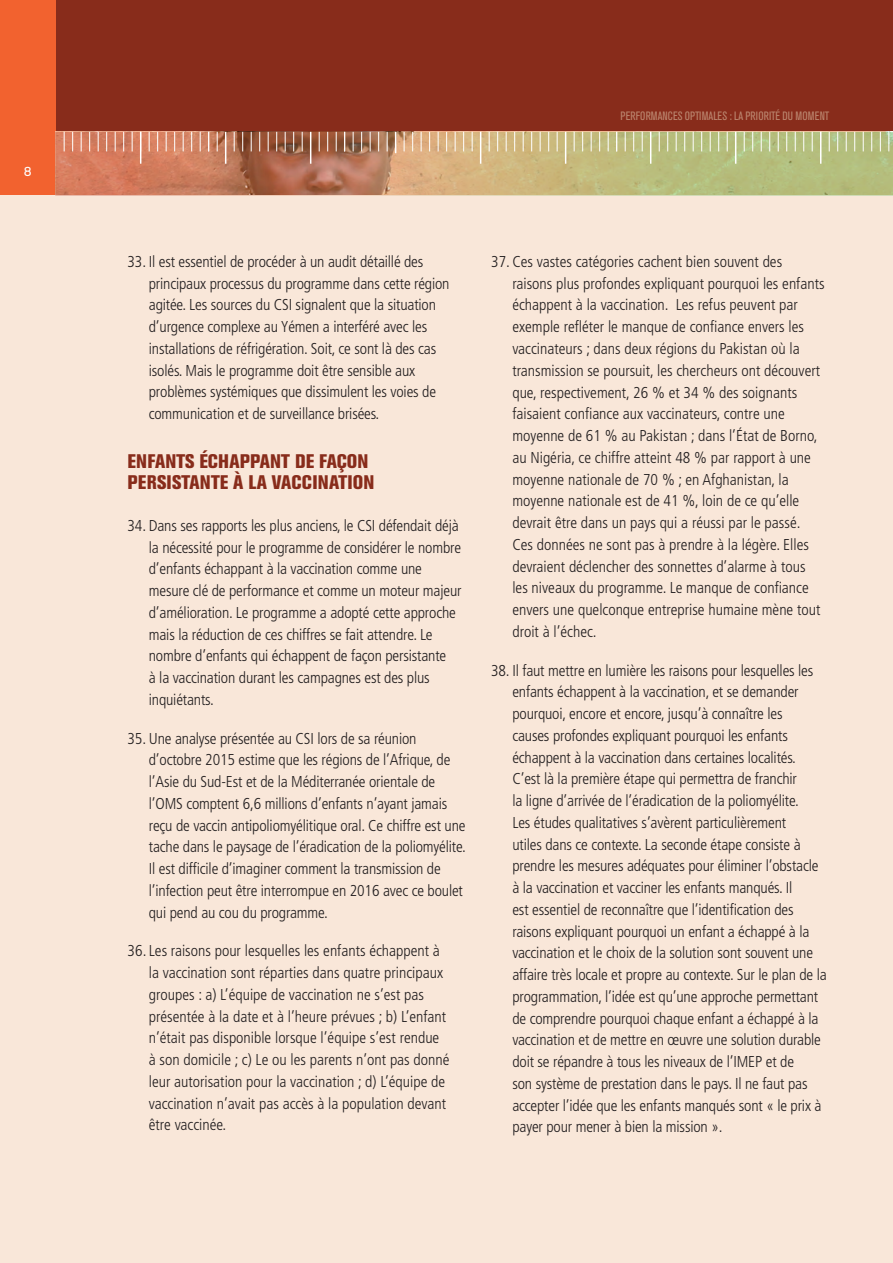
<style>
.page{position:relative;width:893px;height:1263px;background:#fff}
.page>*{position:absolute;margin:0;border:0;box-sizing:border-box;transform-origin:0 0}
.t1{font:800 condensed 19.5px/21.8px "Akzidenz Grotesk BE";letter-spacing:.01em;color:#882c1b}
.t2{font:300 condensed 15.75px/21.8px "Frutiger";letter-spacing:-.01em;color:#231f20}
.t3{font:13.5px "Akzidenz Grotesk BE";color:#fff}
.t4{font:condensed 12px "Akzidenz Grotesk BE";color:#ba846d}
</style>
<div class="page">
<div style="left:0;top:0;width:893px;height:196px;background:#882c1b"></div>
<div style="left:0;top:0;width:55px;height:196px;background:#f2622f"></div>
<div style="left:0;top:196px;width:893px;height:1067px;background:#f9e7d9"></div>
<svg style="left:55px;top:132px;width:838px;height:64px;background:#c19f70"></svg>
<svg style="left:64px;top:132px;width:1px;height:19px"></svg>
<svg style="left:200px;top:132px;width:1px;height:19px"></svg>
<svg style="left:132px;top:132px;width:1px;height:19px"></svg>
<svg style="left:268px;top:132px;width:1px;height:19px"></svg>
<svg style="left:72px;top:132px;width:1px;height:19px"></svg>
<svg style="left:81px;top:132px;width:1px;height:19px"></svg>
<svg style="left:217px;top:132px;width:1px;height:19px"></svg>
<svg style="left:149px;top:132px;width:1px;height:19px"></svg>
<svg style="left:285px;top:132px;width:1px;height:19px"></svg>
<svg style="left:89px;top:132px;width:1px;height:19px"></svg>
<hr style="left:225px;top:132px;width:1px;height:32px;background:#fff">
<svg style="left:157px;top:132px;width:1px;height:19px"></svg>
<svg style="left:293px;top:132px;width:1px;height:19px"></svg>
<svg style="left:98px;top:132px;width:1px;height:19px"></svg>
<svg style="left:234px;top:132px;width:1px;height:19px"></svg>
<svg style="left:166px;top:132px;width:1px;height:19px"></svg>
<svg style="left:302px;top:132px;width:1px;height:19px"></svg>
<svg style="left:106px;top:132px;width:1px;height:19px"></svg>
<svg style="left:242px;top:132px;width:1px;height:19px"></svg>
<svg style="left:174px;top:132px;width:1px;height:19px"></svg>
<hr style="left:310px;top:132px;width:1px;height:32px;background:#fff">
<svg style="left:115px;top:132px;width:1px;height:19px"></svg>
<svg style="left:251px;top:132px;width:1px;height:19px"></svg>
<svg style="left:183px;top:132px;width:1px;height:19px"></svg>
<svg style="left:319px;top:132px;width:1px;height:19px"></svg>
<svg style="left:123px;top:132px;width:1px;height:19px"></svg>
<svg style="left:259px;top:132px;width:1px;height:19px"></svg>
<svg style="left:191px;top:132px;width:1px;height:19px"></svg>
<svg style="left:327px;top:132px;width:1px;height:19px"></svg>
<svg style="left:336px;top:132px;width:1px;height:19px"></svg>
<hr style="left:140px;top:132px;width:1px;height:32px;background:#fff">
<svg style="left:276px;top:132px;width:1px;height:19px"></svg>
<svg style="left:208px;top:132px;width:1px;height:19px"></svg>
<svg style="left:472px;top:132px;width:1px;height:19px"></svg>
<svg style="left:404px;top:132px;width:1px;height:19px"></svg>
<svg style="left:540px;top:132px;width:1px;height:19px"></svg>
<svg style="left:344px;top:132px;width:1px;height:19px"></svg>
<svg style="left:353px;top:132px;width:1px;height:19px"></svg>
<svg style="left:489px;top:132px;width:1px;height:19px"></svg>
<svg style="left:421px;top:132px;width:1px;height:19px"></svg>
<svg style="left:557px;top:132px;width:1px;height:19px"></svg>
<svg style="left:361px;top:132px;width:1px;height:19px"></svg>
<svg style="left:497px;top:132px;width:1px;height:19px"></svg>
<svg style="left:429px;top:132px;width:1px;height:19px"></svg>
<hr style="left:565px;top:132px;width:1px;height:32px;background:#fff">
<svg style="left:370px;top:132px;width:1px;height:19px"></svg>
<svg style="left:506px;top:132px;width:1px;height:19px"></svg>
<svg style="left:438px;top:132px;width:1px;height:19px"></svg>
<svg style="left:574px;top:132px;width:1px;height:19px"></svg>
<svg style="left:378px;top:132px;width:1px;height:19px"></svg>
<svg style="left:514px;top:132px;width:1px;height:19px"></svg>
<svg style="left:446px;top:132px;width:1px;height:19px"></svg>
<svg style="left:582px;top:132px;width:1px;height:19px"></svg>
<svg style="left:387px;top:132px;width:1px;height:19px"></svg>
<svg style="left:523px;top:132px;width:1px;height:19px"></svg>
<svg style="left:455px;top:132px;width:1px;height:19px"></svg>
<svg style="left:591px;top:132px;width:1px;height:19px"></svg>
<svg style="left:395px;top:132px;width:1px;height:21px"></svg>
<svg style="left:531px;top:132px;width:1px;height:19px"></svg>
<svg style="left:463px;top:132px;width:1px;height:19px"></svg>
<svg style="left:599px;top:132px;width:1px;height:19px"></svg>
<svg style="left:608px;top:132px;width:1px;height:19px"></svg>
<svg style="left:412px;top:132px;width:1px;height:19px"></svg>
<svg style="left:548px;top:132px;width:1px;height:19px"></svg>
<hr style="left:480px;top:132px;width:1px;height:32px;background:#fff">
<svg style="left:744px;top:132px;width:1px;height:19px"></svg>
<svg style="left:676px;top:132px;width:1px;height:19px"></svg>
<svg style="left:812px;top:132px;width:1px;height:19px"></svg>
<svg style="left:616px;top:132px;width:1px;height:19px"></svg>
<svg style="left:625px;top:132px;width:1px;height:19px"></svg>
<svg style="left:761px;top:132px;width:1px;height:19px"></svg>
<svg style="left:693px;top:132px;width:1px;height:19px"></svg>
<svg style="left:829px;top:132px;width:1px;height:19px"></svg>
<svg style="left:633px;top:132px;width:1px;height:19px"></svg>
<svg style="left:769px;top:132px;width:1px;height:19px"></svg>
<svg style="left:701px;top:132px;width:1px;height:19px"></svg>
<svg style="left:837px;top:132px;width:1px;height:19px"></svg>
<svg style="left:642px;top:132px;width:1px;height:19px"></svg>
<svg style="left:778px;top:132px;width:1px;height:19px"></svg>
<svg style="left:710px;top:132px;width:1px;height:19px"></svg>
<svg style="left:846px;top:132px;width:1px;height:19px"></svg>
<hr style="left:650px;top:132px;width:1px;height:32px;background:#fff">
<svg style="left:786px;top:132px;width:1px;height:19px"></svg>
<svg style="left:718px;top:132px;width:1px;height:19px"></svg>
<svg style="left:854px;top:132px;width:1px;height:19px"></svg>
<svg style="left:659px;top:132px;width:1px;height:19px"></svg>
<svg style="left:795px;top:132px;width:1px;height:19px"></svg>
<svg style="left:727px;top:132px;width:1px;height:19px"></svg>
<svg style="left:863px;top:132px;width:1px;height:19px"></svg>
<svg style="left:667px;top:132px;width:1px;height:19px"></svg>
<svg style="left:803px;top:132px;width:1px;height:19px"></svg>
<hr style="left:735px;top:132px;width:1px;height:32px;background:#fff">
<svg style="left:871px;top:132px;width:1px;height:19px"></svg>
<svg style="left:880px;top:132px;width:1px;height:19px"></svg>
<svg style="left:888px;top:132px;width:1px;height:19px"></svg>
<svg style="left:684px;top:132px;width:1px;height:19px"></svg>
<hr style="left:820px;top:132px;width:1px;height:32px;background:#fff">
<svg style="left:752px;top:132px;width:1px;height:19px"></svg>
<p class="t3" style="left:24px;top:163px;width:9px">8</p>
<p class="t4" style="left:621px;top:109px;width:210px">PERFORMANCES OPTIMALES : LA PRIORITÉ DU MOMENT</p>
<p class="t2" style="left:149px;top:251px;width:302px;text-indent:-21px">33. Il est essentiel de procéder à un audit détaillé des principaux processus du programme dans cette région agitée. Les sources du CSI signalent que la situation d’urgence complexe au Yémen a interféré avec les installations de réfrigération. Soit, ce sont là des cas isolés. Mais le programme doit être sensible aux problèmes systémiques que dissimulent les voies de communication et de surveillance brisées.</p>
<p class="t1" style="left:128px;top:450px;width:248px">ENFANTS ÉCHAPPANT DE FAÇON<br>PERSISTANTE À LA VACCINATION</p>
<p class="t2" style="left:149px;top:515px;width:314px;text-indent:-21px">34. Dans ses rapports les plus anciens, le CSI défendait déjà la nécessité pour le programme de considérer le nombre d’enfants échappant à la vaccination comme une mesure clé de performance et comme un moteur majeur d’amélioration. Le programme a adopté cette approche mais la réduction de ces chiffres se fait attendre. Le nombre d’enfants qui échappent de façon persistante<br>à la vaccination durant les campagnes est des plus inquiétants.</p>
<p class="t2" style="left:149px;top:727px;width:319px;text-indent:-21px">35. Une analyse présentée au CSI lors de sa réunion d’octobre 2015 estime que les régions de l’Afrique, de l’Asie du Sud-Est et de la Méditerranée orientale de l’OMS comptent 6,6 millions d’enfants n’ayant jamais reçu de vaccin antipoliomyélitique oral. Ce chiffre est une tache dans le paysage de l’éradication de la poliomyélite.<br>Il est difficile d’imaginer comment la transmission de l’infection peut être interrompue en 2016 avec ce boulet qui pend au cou du programme.</p>
<p class="t2" style="left:149px;top:940px;width:302px;text-indent:-21px">36.Les raisons pour lesquelles les enfants échappent à la vaccination sont réparties dans quatre principaux groupes : a) L’équipe de vaccination ne s’est pas présentée à la date et à l’heure prévues ; b) L’enfant n’était pas disponible lorsque l’équipe s’est rendue à son domicile ; c) Le ou les parents n’ont pas donné leur autorisation pour la vaccination ; d) L’équipe de vaccination n’avait pas accès à la population devant être vaccinée.</p>
<p class="t2" style="left:512px;top:251px;width:314px;text-indent:-21px">37. Ces vastes catégories cachent bien souvent des raisons plus profondes expliquant pourquoi les enfants échappent à la vaccination. Les refus peuvent par exemple refléter le manque de confiance envers les vaccinateurs ; dans deux régions du Pakistan où la transmission se poursuit, les chercheurs ont découvert que, respectivement, 26 % et 34 % des soignants faisaient confiance aux vaccinateurs, contre une moyenne de 61 % au Pakistan ; dans l’État de Borno, au Nigéria, ce chiffre atteint 48 % par rapport à une moyenne nationale de 70 % ; en Afghanistan, la moyenne nationale est de 41 %, loin de ce qu’elle devrait être dans un pays qui a réussi par le passé.<br>Ces données ne sont pas à prendre à la légère. Elles devraient déclencher des sonnettes d’alarme à tous les niveaux du programme. Le manque de confiance envers une quelconque entreprise humaine mène tout droit à l’échec.</p>
<p class="t2" style="left:512px;top:659px;width:316px;text-indent:-21px">38. Il faut mettre en lumière les raisons pour lesquelles les enfants échappent à la vaccination, et se demander pourquoi, encore et encore, jusqu’à connaître les<br>causes profondes expliquant pourquoi les enfants échappent à la vaccination dans certaines localités.<br>C’est là la première étape qui permettra de franchir<br>la ligne d’arrivée de l’éradication de la poliomyélite.<br>Les études qualitatives s’avèrent particulièrement<br>utiles dans ce contexte. La seconde étape consiste à prendre les mesures adéquates pour éliminer l’obstacle à la vaccination et vacciner les enfants manqués. Il<br>est essentiel de reconnaître que l’identification des raisons expliquant pourquoi un enfant a échappé à la vaccination et le choix de la solution sont souvent une affaire très locale et propre au contexte. Sur le plan de la programmation, l’idée est qu’une approche permettant de comprendre pourquoi chaque enfant a échappé à la vaccination et de mettre en œuvre une solution durable doit se répandre à tous les niveaux de l’IMEP et de<br>son système de prestation dans le pays. Il ne faut pas accepter l’idée que les enfants manqués sont « le prix à payer pour mener à bien la mission ».</p>
</div>
